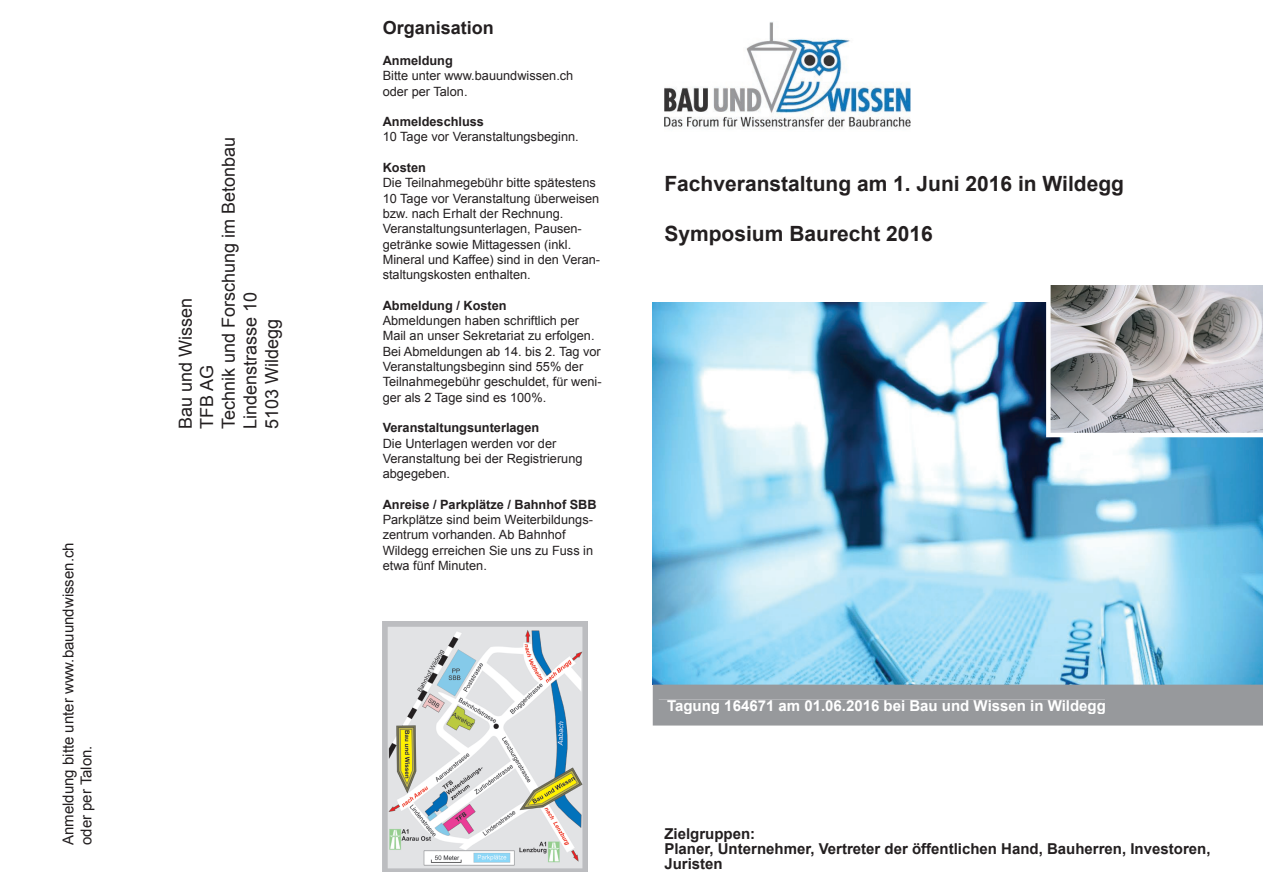
<style>
.page{position:relative;width:1263px;height:893px;background:#fff}
.page>*{position:absolute;margin:0;border:0;box-sizing:border-box;transform-origin:0 0}
.t1{font:700 21px "Arial";color:#231f20}
.t2{font:18px/21.6px "Arial";color:#231f20}
.t3{font:700 18px "Arial";color:#231f20}
.t4{font:700 15px/15px "Arial";color:#231f20}
.t5{font:15px/18px "Arial";color:#231f20}
.t6{font:700 15px "Arial";color:#fff}
.t7{font:12.75px/15.3px "Arial";color:#231f20}
.t8{font:700 12.75px "Arial";color:#231f20}
</style>
<div class="page">
<img style="left:664px;top:22px;width:246px;height:107px">
<img style="left:653px;top:303px;width:610px;height:382px">
<div style="left:653px;top:685px;width:610px;height:40px;background:#97999c"></div>
<div style="left:659px;top:700px;width:446px;height:14px;background:#97999c"></div>
<svg style="left:1046px;top:285px;width:217px;height:152px;background:#b5b2b5"></svg>
<img style="left:383px;top:622px;width:205px;height:250px">
<p class="t5" style="left:60px;top:845px;width:304px;rotate:-90deg">Anmeldung bitte unter www.bauundwissen.ch oder per Talon.</p>
<h2 class="t2" style="left:175px;top:429px;width:294px;rotate:-90deg">Bau und Wissen<br>TFB AG<br>Technik und Forschung im Betonbau<br>Lindenstrasse 10<br>5103 Wildegg</h2>
<h2 class="t3" style="left:383px;top:16px;width:113px">Organisation</h2>
<p class="t8" style="left:383px;top:52px;width:72px">Anmeldung</p>
<p class="t7" style="left:383px;top:68px;width:192px">Bitte unter www.bauundwissen.ch oder per Talon.</p>
<p class="t8" style="left:383px;top:113px;width:103px">Anmeldeschluss</p>
<p class="t7" style="left:383px;top:129px;width:198px">10 Tage vor Veranstaltungsbeginn.</p>
<p class="t8" style="left:383px;top:159px;width:45px">Kosten</p>
<p class="t7" style="left:383px;top:175px;width:219px">Die Teilnahmegebühr bitte spätestens 10 Tage vor Veranstaltung überweisen bzw. nach Erhalt der Rechnung.<br>Veranstaltungsunterlagen, Pausen&shy;getränke sowie Mittagessen (inkl.<br>Mineral und Kaffee) sind in den Veran&shy;staltungskosten enthalten.</p>
<p class="t8" style="left:383px;top:297px;width:125px">Abmeldung / Kosten</p>
<p class="t7" style="left:383px;top:313px;width:220px">Abmeldungen haben schriftlich per Mail an unser Sekretariat zu erfolgen.<br>Bei Abmeldungen ab 14. bis 2. Tag vor Veranstaltungsbeginn sind 55% der Teilnahmegebühr geschuldet, für weni&shy;ger als 2 Tage sind es 100%.</p>
<p class="t8" style="left:383px;top:419px;width:158px">Veranstaltungsunterlagen</p>
<p class="t7" style="left:383px;top:435px;width:201px">Die Unterlagen werden vor der<br>Veranstaltung bei der Registrierung abgegeben.</p>
<p class="t8" style="left:383px;top:496px;width:215px">Anreise / Parkplätze / Bahnhof SBB</p>
<p class="t7" style="left:383px;top:512px;width:212px">Parkplätze sind beim Weiterbildungs&shy;zentrum vorhanden. Ab Bahnhof<br>Wildegg erreichen Sie uns zu Fuss in etwa fünf Minuten.</p>
<h1 class="t1" style="left:664px;top:169px;width:461px">Fachveranstaltung am 1. Juni 2016 in Wildegg</h1>
<h1 class="t1" style="left:664px;top:220px;width:270px">Symposium Baurecht 2016</h1>
<p class="t6" style="left:667px;top:695px;width:440px">Tagung 164671 am 01.06.2016 bei Bau und Wissen in Wildegg</p>
<p class="t4" style="left:664px;top:827px;width:547px">Zielgruppen:<br>Planer, Unternehmer, Vertreter der öffentlichen Hand, Bauherren, Investoren,<br>Juristen</p>
</div>
